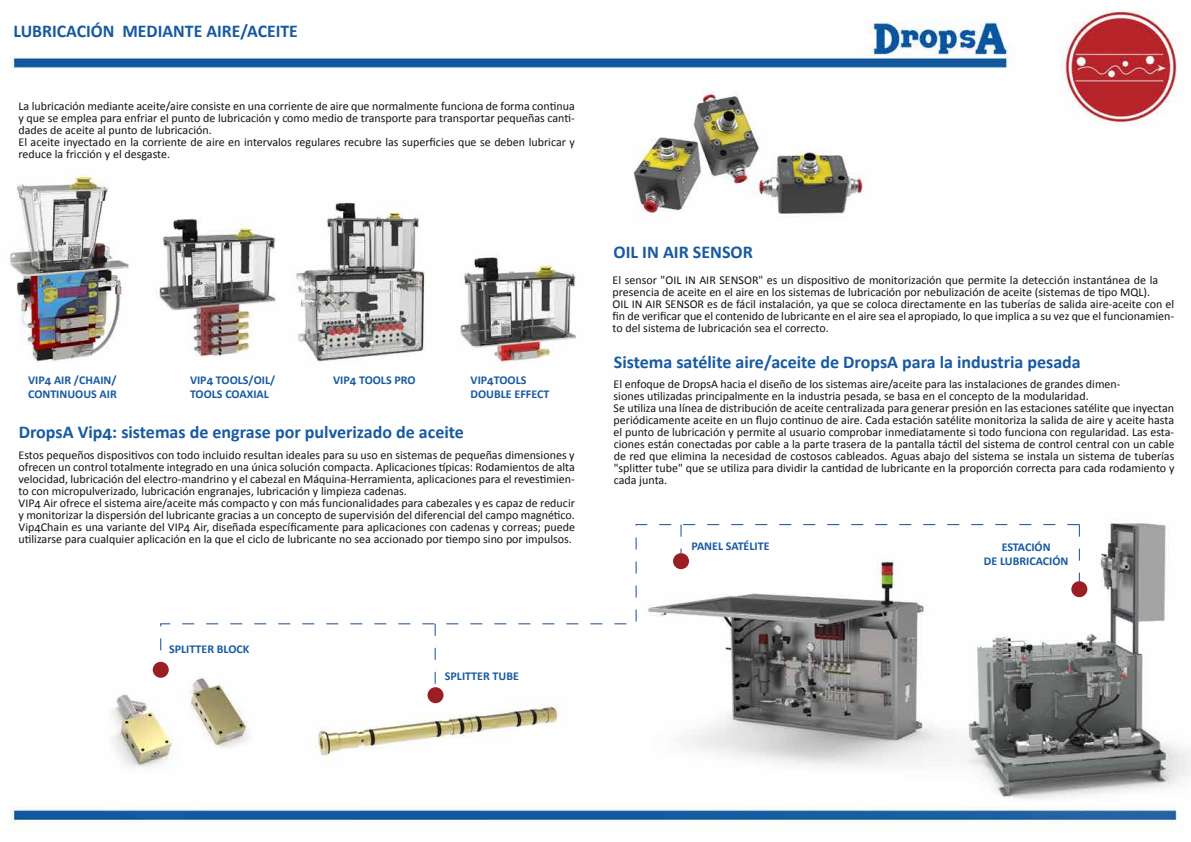
<style>
.page{position:relative;width:1191px;height:842px;background:#fff}
.page>*{position:absolute;margin:0;border:0;box-sizing:border-box;transform-origin:0 0}
.t1{font:700 18px "Calibri";color:#185aa1}
.t2{font:700 18px "Calibri";color:#1759a0}
.t3{font:12px/12px "Calibri";color:#16110d}
.t4{font:700 12px/14.4px "Calibri";color:#185aa1}
</style>
<div class="page">
<img style="left:9px;top:10px;width:1182px;height:820px">
<svg style="left:160px;top:524px;width:920px;height:147px"></svg>
<svg style="left:435px;top:624px;width:1px;height:63px"></svg>
<svg style="left:680px;top:525px;width:1px;height:28px"></svg>
<svg style="left:1078px;top:525px;width:1px;height:56px"></svg>
<div style="left:1071px;top:581px;width:16px;height:16px;background:#9b1e24;border-radius:50%"></div>
<div style="left:673px;top:553px;width:16px;height:16px;background:#9b1e24;border-radius:50%"></div>
<div style="left:427px;top:687px;width:16px;height:16px;background:#9b1e24;border-radius:50%"></div>
<div style="left:153px;top:662px;width:16px;height:16px;background:#9b1e24;border-radius:50%"></div>
<h1 class="t2" style="left:14px;top:20px;width:286px">LUBRICACIÓN MEDIANTE AIRE/ACEITE</h1>
<p class="t3" style="left:19px;top:99px;width:558px">La lubricación mediante aceite/aire consiste en una corriente de aire que normalmente funciona de forma continua y que se emplea para enfriar el punto de lubricación y como medio de transporte para transportar pequeñas canti&shy;dades de aceite al punto de lubricación.<br>El aceite inyectado en la corriente de aire en intervalos regulares recubre las superficies que se deben lubricar y reduce la fricción y el desgaste.</p>
<p class="t4" style="left:28px;top:372px;width:90px">VIP4 AIR /CHAIN/<br>CONTINUOUS AIR</p>
<p class="t4" style="left:190px;top:372px;width:87px">VIP4 TOOLS/OIL/<br>TOOLS COAXIAL</p>
<p class="t4" style="left:333px;top:372px;width:84px">VIP4 TOOLS PRO</p>
<p class="t4" style="left:470px;top:372px;width:80px">VIP4TOOLS<br>DOUBLE EFFECT</p>
<h1 class="t1" style="left:19px;top:420px;width:446px">DropsA Vip4: sistemas de engrase por pulverizado de aceite</h1>
<p class="t3" style="left:19px;top:449px;width:558px">Estos pequeños dispositivos con todo incluido resultan ideales para su uso en sistemas de pequeñas dimensiones y ofrecen un control totalmente integrado en una única solución compacta. Aplicaciones típicas: Rodamientos de alta velocidad, lubricación del electro-mandrino y el cabezal en Máquina-Herramienta, aplicaciones para el revestimien&shy;to con micropulverizado, lubricación engranajes, lubricación y limpieza cadenas.<br>VIP4 Air ofrece el sistema aire/aceite más compacto y con más funcionalidades para cabezales y es capaz de reducir y monitorizar la dispersión del lubricante gracias a un concepto de supervisión del diferencial del campo magnético.<br>Vip4Chain es una variante del VIP4 Air, diseñada específicamente para aplicaciones con cadenas y correas; puede utilizarse para cualquier aplicación en la que el ciclo de lubricante no sea accionado por tiempo sino por impulsos.</p>
<p class="t4" style="left:169px;top:641px;width:82px">SPLITTER BLOCK</p>
<p class="t4" style="left:445px;top:668px;width:76px">SPLITTER TUBE</p>
<h1 class="t1" style="left:613px;top:240px;width:141px">OIL IN AIR SENSOR</h1>
<p class="t3" style="left:612px;top:273px;width:563px">El sensor "OIL IN AIR SENSOR" es un dispositivo de monitorización que permite la detección instantánea de la presencia de aceite en el aire en los sistemas de lubricación por nebulización de aceite (sistemas de tipo MQL).<br>OIL IN AIR SENSOR es de fácil instalación, ya que se coloca directamente en las tuberías de salida aire-aceite con el fin de verificar que el contenido de lubricante en el aire sea el apropiado, lo que implica a su vez que el funcionamien&shy;to del sistema de lubricación sea el correcto.</p>
<h1 class="t1" style="left:614px;top:351px;width:468px">Sistema satélite aire/aceite de DropsA para la industria pesada</h1>
<p class="t3" style="left:613px;top:377px;width:562px">El enfoque de DropsA hacia el diseño de los sistemas aire/aceite para las instalaciones de grandes dimen-<br>siones utilizadas principalmente en la industria pesada, se basa en el concepto de la modularidad.<br>Se utiliza una línea de distribución de aceite centralizada para generar presión en las estaciones satélite que inyectan periódicamente aceite en un flujo continuo de aire. Cada estación satélite monitoriza la salida de aire y aceite hasta el punto de lubricación y permite al usuario comprobar inmediatamente si todo funciona con regularidad. Las esta&shy;ciones están conectadas por cable a la parte trasera de la pantalla táctil del sistema de control central con un cable de red que elimina la necesidad de costosos cableados. Aguas abajo del sistema se instala un sistema de tuberías "splitter tube" que se utiliza para dividir la cantidad de lubricante en la proporción correcta para cada rodamiento y cada junta.</p>
<p class="t4" style="left:691px;top:538px;width:80px">PANEL SATÉLITE</p>
<p class="t4" style="left:984px;top:539px;width:86px;text-align:center">ESTACIÓN<br>DE LUBRICACIÓN</p>
</div>
